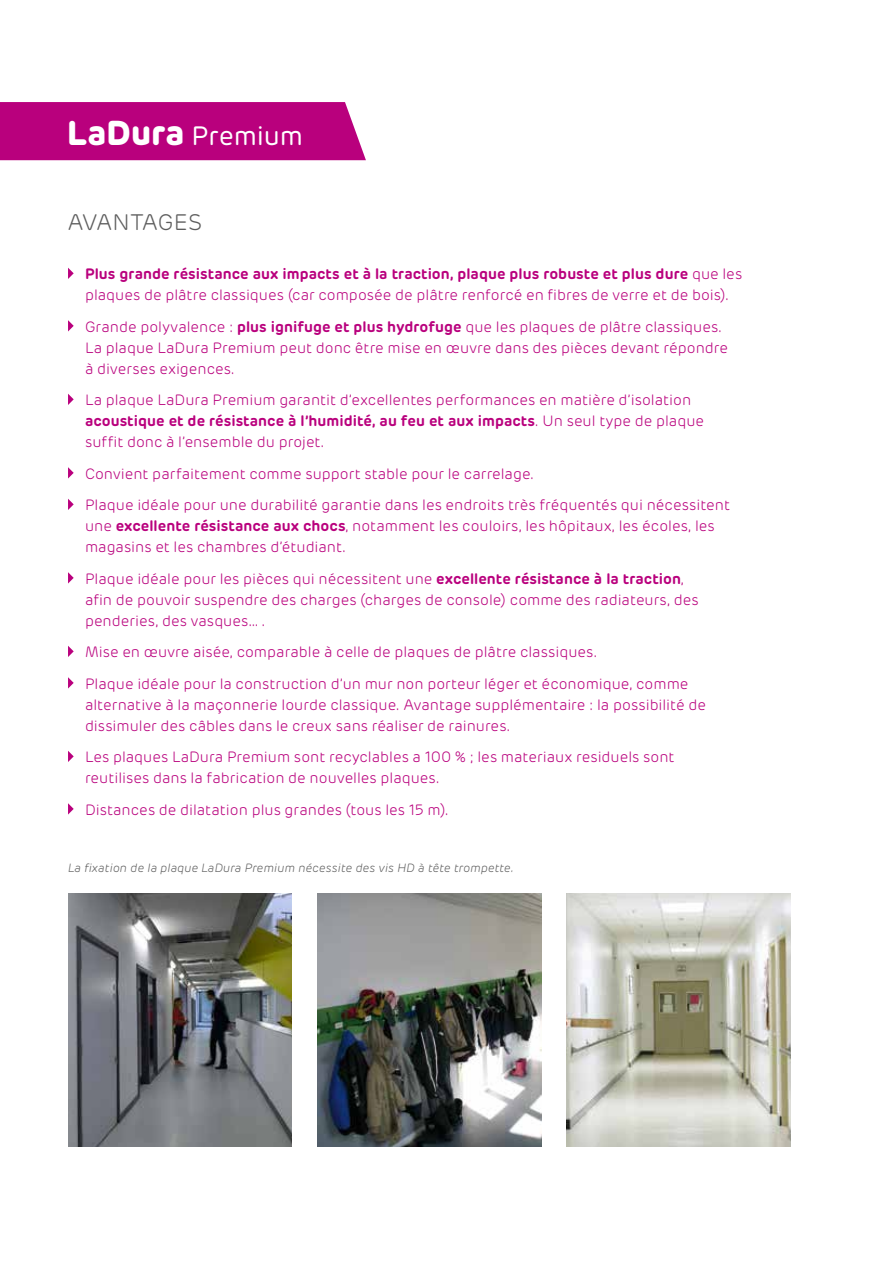
<style>
.page{position:relative;width:893px;height:1263px;background:#fff}
.page>*{position:absolute;margin:0;border:0;box-sizing:border-box;transform-origin:0 0}
.t1{font:26.55px "Rubrik";letter-spacing:-.005em;color:#fff}
.t2{font:300 22.5px "Rubrik";letter-spacing:.01em;color:#5d5d5d}
.t3{font:300 15px/21px "Rubrik";color:#b9007d}
.t4{font:italic 300 12px "Rubrik";letter-spacing:.015em;color:#5d5d5d}
.s1{font-weight:700;font-size:34.2px}
.s2{font-weight:600}
</style>
<div class="page">
<svg style="left:68px;top:268px;width:6px;height:11px"></svg>
<svg style="left:68px;top:320px;width:6px;height:11px"></svg>
<svg style="left:68px;top:394px;width:6px;height:11px"></svg>
<svg style="left:68px;top:467px;width:6px;height:11px"></svg>
<svg style="left:68px;top:499px;width:6px;height:11px"></svg>
<svg style="left:68px;top:572px;width:6px;height:11px"></svg>
<svg style="left:68px;top:646px;width:6px;height:11px"></svg>
<svg style="left:68px;top:677px;width:6px;height:11px"></svg>
<svg style="left:68px;top:751px;width:6px;height:11px"></svg>
<svg style="left:68px;top:803px;width:6px;height:11px"></svg>
<img style="left:68px;top:893px;width:224px;height:254px">
<img style="left:317px;top:893px;width:224px;height:254px">
<img style="left:567px;top:893px;width:224px;height:254px">
<div style="left:0;top:102px;width:366px;height:58px;background:#b9007d"></div>
<h1 class="t1" style="left:67px;top:120px;width:237px"><span class="s1">LaDura</span> Premium</h1>
<h2 class="t2" style="left:68px;top:209px;width:136px">AVANTAGES</h2>
<p class="t3" style="left:85px;top:264px;width:659px"><span class="s2">Plus grande résistance aux impacts et à la traction, plaque plus robuste et plus dure</span> que les plaques de plâtre classiques (car composée de plâtre renforcé en fibres de verre et de bois).</p>
<p class="t3" style="left:85px;top:316px;width:644px">Grande polyvalence : <span class="s2">plus ignifuge et plus hydrofuge</span> que les plaques de plâtre classiques.<br>La plaque LaDura Premium peut donc être mise en œuvre dans des pièces devant répondre à diverses exigences.</p>
<p class="t3" style="left:85px;top:390px;width:621px">La plaque LaDura Premium garantit d’excellentes performances en matière d’isolation <span class="s2">acoustique et de résistance à l’humidité, au feu et aux impacts</span>. Un seul type de plaque suffit donc à l’ensemble du projet.</p>
<p class="t3" style="left:85px;top:458px;width:646px;line-height:31.5px">Convient parfaitement comme support stable pour le carrelage.<br>Plaque idéale pour une durabilité garantie dans les endroits très fréquentés qui nécessitent</p>
<p class="t3" style="left:85px;top:516px;width:631px">une <span class="s2">excellente résistance aux chocs</span>, notamment les couloirs, les hôpitaux, les écoles, les magasins et les chambres d’étudiant.</p>
<p class="t3" style="left:85px;top:568px;width:615px">Plaque idéale pour les pièces qui nécessitent une <span class="s2">excellente résistance à la traction</span>, afin de pouvoir suspendre des charges (charges de console) comme des radiateurs, des penderies, des vasques… .</p>
<p class="t3" style="left:85px;top:636px;width:605px;line-height:31.5px">Mise en œuvre aisée, comparable à celle de plaques de plâtre classiques.<br>Plaque idéale pour la construction d’un mur non porteur léger et économique, comme</p>
<p class="t3" style="left:85px;top:694px;width:622px">alternative à la maçonnerie lourde classique. Avantage supplémentaire : la possibilité de dissimuler des câbles dans le creux sans réaliser de rainures.</p>
<p class="t3" style="left:85px;top:747px;width:591px">Les plaques LaDura Premium sont recyclables a 100 % ; les materiaux residuels sont reutilises dans la fabrication de nouvelles plaques.</p>
<p class="t3" style="left:85px;top:799px;width:366px">Distances de dilatation plus grandes (tous les 15 m).</p>
<p class="t4" style="left:68px;top:861px;width:447px">La fixation de la plaque LaDura Premium nécessite des vis HD à tête trompette.</p>
</div>
